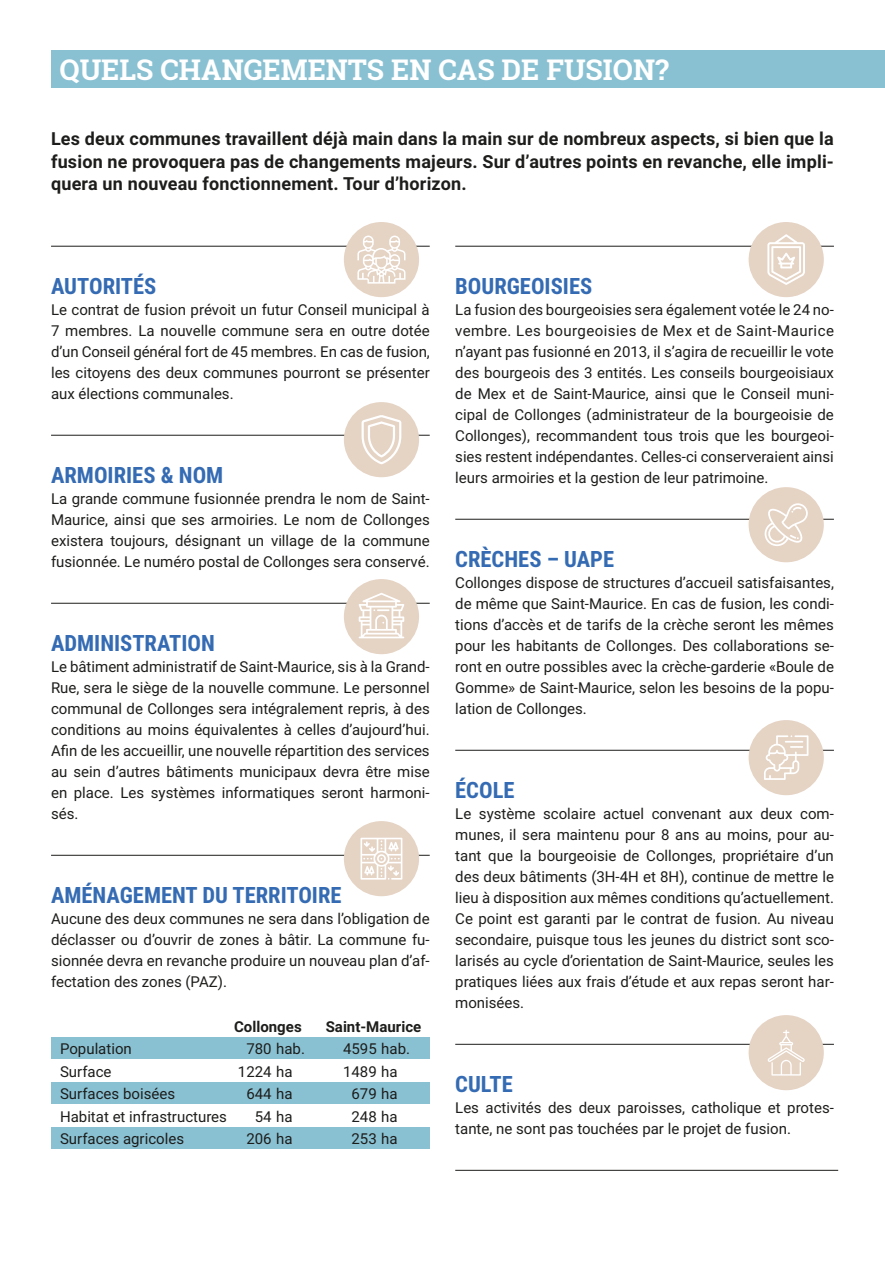
<style>
.page{position:relative;width:885px;height:1263px;background:#fff}
.page>*{position:absolute;margin:0;border:0;box-sizing:border-box;transform-origin:0 0}
.t1{font:700 28.5px "Roboto Slab";color:#fff}
.t2{font:700 22.5px "Roboto Condensed";color:#346bb3}
.t3{font:700 18px/22.5px "Roboto";letter-spacing:.01em;color:#1d1d1b;text-align:justify}
.t4{font:15px/21px "Roboto";color:#1d1d1b;text-align:justify}
.t5{font:700 15px "Roboto";color:#1d1d1b}
</style>
<div class="page">
<div style="left:51px;top:1037px;width:378px;height:21px;background:#89c1d3"></div>
<div style="left:51px;top:1082px;width:378px;height:21px;background:#89c1d3"></div>
<div style="left:51px;top:1127px;width:378px;height:22px;background:#89c1d3"></div>
<hr style="left:51px;top:246px;width:378px;height:1px;background:#1d1d1b">
<hr style="left:51px;top:435px;width:378px;height:1px;background:#1d1d1b">
<hr style="left:51px;top:603px;width:378px;height:1px;background:#1d1d1b">
<hr style="left:51px;top:855px;width:378px;height:1px;background:#1d1d1b">
<hr style="left:455px;top:246px;width:378px;height:1px;background:#1d1d1b">
<hr style="left:455px;top:519px;width:378px;height:1px;background:#1d1d1b">
<hr style="left:455px;top:750px;width:378px;height:1px;background:#1d1d1b">
<hr style="left:455px;top:1044px;width:378px;height:1px;background:#1d1d1b">
<hr style="left:455px;top:1170px;width:383px;height:1px;background:#1d1d1b">
<div style="left:344px;top:402px;width:75px;height:75px;background:#e5d3c4;border-radius:50%"></div>
<svg style="left:361px;top:415px;width:40px;height:49px"></svg>
<div style="left:344px;top:222px;width:75px;height:75px;background:#e5d3c4;border-radius:50%"></div>
<svg style="left:357px;top:236px;width:48px;height:48px"></svg>
<div style="left:748px;top:222px;width:75px;height:75px;background:#e5d3c4;border-radius:50%"></div>
<svg style="left:767px;top:234px;width:37px;height:51px"></svg>
<div style="left:344px;top:579px;width:75px;height:75px;background:#e5d3c4;border-radius:50%"></div>
<svg style="left:358px;top:593px;width:46px;height:45px"></svg>
<div style="left:344px;top:821px;width:75px;height:75px;background:#e5d3c4;border-radius:50%"></div>
<svg style="left:360px;top:838px;width:42px;height:42px"></svg>
<div style="left:748px;top:487px;width:75px;height:75px;background:#e5d3c4;border-radius:50%"></div>
<svg style="left:764px;top:503px;width:43px;height:43px"></svg>
<div style="left:748px;top:720px;width:75px;height:75px;background:#e5d3c4;border-radius:50%"></div>
<svg style="left:764px;top:735px;width:44px;height:45px"></svg>
<div style="left:748px;top:1015px;width:75px;height:75px;background:#e5d3c4;border-radius:50%"></div>
<div style="left:51px;top:51px;width:833px;height:37px;background:#89c1d3"></div>
<svg style="left:767px;top:1030px;width:37px;height:45px"></svg>
<h1 class="t1" style="left:60px;top:51px;width:610px">QUELS CHANGEMENTS EN CAS DE FUSION?</h1>
<p class="t3" style="left:51px;top:127px;width:784px">Les deux communes travaillent déjà main dans la main sur de nombreux aspects, si bien que la fusion ne provoquera pas de changements majeurs. Sur d’autres points en revanche, elle impli&shy;quera un nouveau fonctionnement. Tour d’horizon.</p>
<h2 class="t2" style="left:51px;top:270px;width:107px">AUTORITÉS</h2>
<p class="t4" style="left:51px;top:298px;width:380px">Le contrat de fusion prévoit un futur Conseil municipal à 7 membres. La nouvelle commune sera en outre dotée d’un Conseil général fort de 45 membres. En cas de fusion, les citoyens des deux communes pourront se présenter aux élections communales.</p>
<h2 class="t2" style="left:51px;top:459px;width:174px">ARMOIRIES &amp; NOM</h2>
<p class="t4" style="left:51px;top:487px;width:380px">La grande commune fusionnée prendra le nom de Saint-Maurice, ainsi que ses armoiries. Le nom de Collonges existera toujours, désignant un village de la commune fusionnée. Le numéro postal de Collonges sera conservé.</p>
<h2 class="t2" style="left:51px;top:627px;width:165px">ADMINISTRATION</h2>
<p class="t4" style="left:51px;top:655px;width:380px">Le bâtiment administratif de Saint-Maurice, sis à la Grand-Rue, sera le siège de la nouvelle commune. Le personnel communal de Collonges sera intégralement repris, à des conditions au moins équivalentes à celles d’aujourd’hui.<br>Afin de les accueillir, une nouvelle répartition des services au sein d’autres bâtiments municipaux devra être mise en place. Les systèmes informatiques seront harmoni&shy;sés.</p>
<h2 class="t2" style="left:51px;top:879px;width:292px">AMÉNAGEMENT DU TERRITOIRE</h2>
<p class="t4" style="left:51px;top:907px;width:380px">Aucune des deux communes ne sera dans l’obligation de déclasser ou d’ouvrir de zones à bâtir. La commune fu&shy;sionnée devra en revanche produire un nouveau plan d’af&shy;fectation des zones (PAZ).</p>
<p class="t5" style="left:234px;top:1016px;width:69px">Collonges</p>
<p class="t5" style="left:326px;top:1016px;width:97px">Saint-Maurice</p>
<p class="t4" style="left:60px;top:1038px;width:73px">Population</p>
<p class="t4" style="left:246px;top:1038px;width:60px">780 hab.</p>
<p class="t4" style="left:343px;top:1038px;width:68px">4595 hab.</p>
<p class="t4" style="left:60px;top:1060px;width:53px">Surface</p>
<p class="t4" style="left:238px;top:1060px;width:56px">1224 ha</p>
<p class="t4" style="left:343px;top:1060px;width:56px">1489 ha</p>
<p class="t4" style="left:60px;top:1083px;width:116px">Surfaces boisées</p>
<p class="t4" style="left:246px;top:1083px;width:48px">644 ha</p>
<p class="t4" style="left:351px;top:1083px;width:48px">679 ha</p>
<p class="t4" style="left:60px;top:1105px;width:168px">Habitat et infrastructures</p>
<p class="t4" style="left:255px;top:1105px;width:39px">54 ha</p>
<p class="t4" style="left:351px;top:1105px;width:48px">248 ha</p>
<p class="t4" style="left:60px;top:1128px;width:125px">Surfaces agricoles</p>
<p class="t4" style="left:246px;top:1128px;width:48px">206 ha</p>
<p class="t4" style="left:351px;top:1128px;width:48px">253 ha</p>
<h2 class="t2" style="left:455px;top:270px;width:138px">BOURGEOISIES</h2>
<p class="t4" style="left:455px;top:298px;width:380px">La fusion des bourgeoisies sera également votée le 24 no&shy;vembre. Les bourgeoisies de Mex et de Saint-Maurice n’ayant pas fusionné en 2013, il s’agira de recueillir le vote des bourgeois des 3 entités. Les conseils bourgeoisiaux de Mex et de Saint-Maurice, ainsi que le Conseil muni&shy;cipal de Collonges (administrateur de la bourgeoisie de Collonges), recommandent tous trois que les bourgeoi&shy;sies restent indépendantes. Celles-ci conserveraient ainsi leurs armoiries et la gestion de leur patrimoine.</p>
<h2 class="t2" style="left:455px;top:543px;width:160px">CRÈCHES – UAPE</h2>
<p class="t4" style="left:455px;top:571px;width:380px">Collonges dispose de structures d’accueil satisfaisantes, de même que Saint-Maurice. En cas de fusion, les condi&shy;tions d’accès et de tarifs de la crèche seront les mêmes pour les habitants de Collonges. Des collaborations se&shy;ront en outre possibles avec la crèche-garderie «Boule de Gomme» de Saint-Maurice, selon les besoins de la popu&shy;lation de Collonges.</p>
<h2 class="t2" style="left:455px;top:774px;width:61px">ÉCOLE</h2>
<p class="t4" style="left:455px;top:802px;width:380px">Le système scolaire actuel convenant aux deux com&shy;munes, il sera maintenu pour 8 ans au moins, pour au&shy;tant que la bourgeoisie de Collonges, propriétaire d’un des deux bâtiments (3H-4H et 8H), continue de mettre le lieu à disposition aux mêmes conditions qu’actuellement.<br>Ce point est garanti par le contrat de fusion. Au niveau secondaire, puisque tous les jeunes du district sont sco&shy;larisés au cycle d’orientation de Saint-Maurice, seules les pratiques liées aux frais d’étude et aux repas seront har&shy;monisées.</p>
<h2 class="t2" style="left:455px;top:1068px;width:59px">CULTE</h2>
<p class="t4" style="left:455px;top:1096px;width:380px">Les activités des deux paroisses, catholique et protes&shy;tante, ne sont pas touchées par le projet de fusion.</p>
</div>
